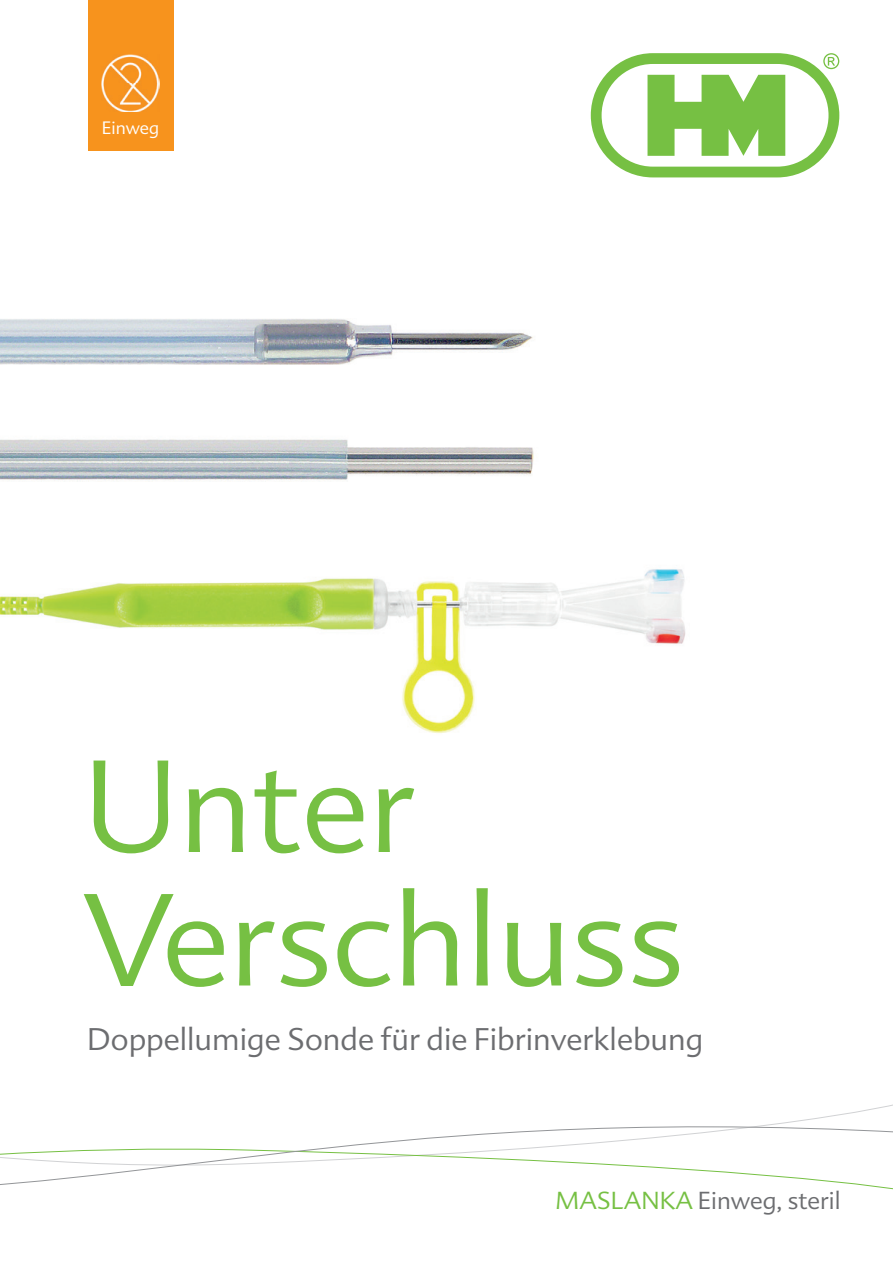
<style>
.page{position:relative;width:893px;height:1263px;background:#fff}
.page>*{position:absolute;margin:0;border:0;box-sizing:border-box;transform-origin:0 0}
.t1{font:300 127.5px/133.5px "Advert";color:#76c043}
.t2{font:300 30.6px "Advert";color:#6c6d70}
.t3{font:300 24px "Advert";color:#6c6d70}
.t4{font:300 17.55px "Advert";color:#fff}
.s1{color:#76c043}
</style>
<div class="page">
<svg style="left:0;top:1104px;width:893px;height:86px"></svg>
<svg style="left:591px;top:53px;width:248px;height:124px"></svg>
<div style="left:88px;top:0;width:85px;height:151px;background:#f7931d"></div>
<img style="left:102px;top:55px;width:58px;height:57px">
<img style="left:0;top:318px;width:533px;height:47px">
<img style="left:0;top:439px;width:534px;height:43px">
<img style="left:0;top:569px;width:686px;height:164px">
<p class="t4" style="left:102px;top:117px;width:59px">Einweg</p>
<h1 class="t1" style="left:83px;top:742px;width:603px">Unter<br>Verschluss</h1>
<p class="t2" style="left:87px;top:1021px;width:618px">Doppellumige Sonde für die Fibrinverklebung</p>
<p class="t3" style="left:555px;top:1187px;width:287px"><span class="s1">MASLANKA</span> Einweg, steril</p>
</div>
